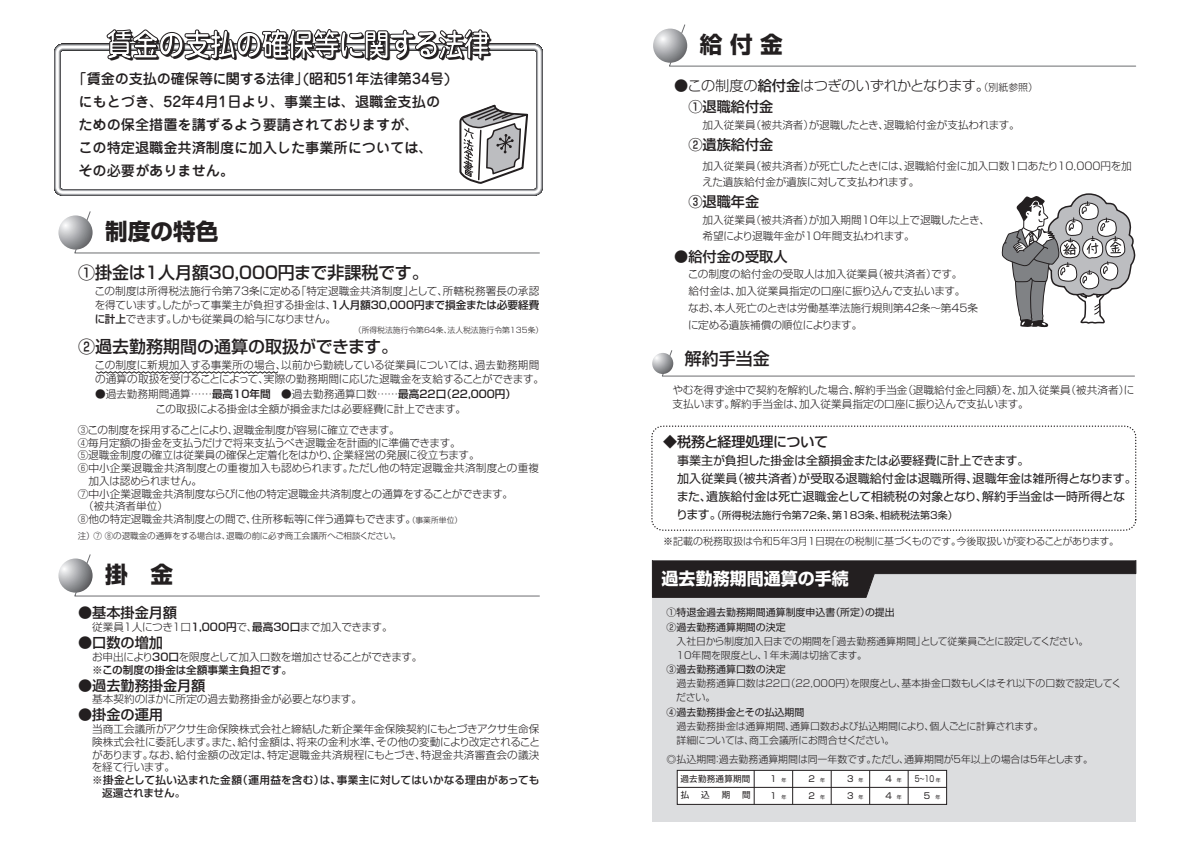
<style>
.page{position:relative;width:1191px;height:842px;background:#fff}
.page>*{position:absolute;margin:0;border:0;box-sizing:border-box;transform-origin:0 0}
.t1{font:700 31.2px "Jun 501 Pro";letter-spacing:-.025em;color:#231f20;scale:.85 1}
.t2{font:700 22.7px "Shin Go Pro";color:#231f20}
.t3{font:500 17px "Shin Go Pro";color:#231f20}
.t4{font:700 17px "Shin Go Pro";color:#fff}
.t5{font:500 14.2px/23px "Jun 34 Pro";color:#231f20}
.t6{font:500 14.2px "Shin Go Pro";color:#231f20}
.t7{font:300 14.2px/21px "Shin Go Pro";letter-spacing:-.03em;color:#231f20}
.t8{font:500 14px "Shin Go Pro";letter-spacing:-.005em;color:#231f20}
.t9{font:12px/18px "Shin Go Pro";color:#231f20}
.t10{font:300 10.6px/16.8px "Shin Go Pro";color:#231f20}
.t11{font:300 10.6px/16px "Shin Go Pro";letter-spacing:-.02em;color:#231f20}
.t12{font:300 10.6px "Shin Go Pro";letter-spacing:-.03em;color:#231f20}
.t13{font:300 10.6px/12.8px "Shin Go Pro";letter-spacing:-.035em;color:#231f20}
.t14{font:500 10.6px/12.8px "Shin Go Pro";letter-spacing:.01em;color:#231f20}
.t15{font:300 10.6px "Shin Go Pro";letter-spacing:-.045em;color:#231f20}
.t16{font:300 10px "Shin Go Pro";letter-spacing:-.02em;color:#231f20}
.t17{font:10px "Shin Go Pro";color:#231f20}
.t18{font:300 9.9px/14.2px "Shin Go Pro";color:#231f20}
.t19{font:300 9.9px/14.2px "Shin Go Pro";letter-spacing:-.02em;color:#231f20}
.t20{font:9.9px/14.2px "Shin Go Pro";color:#231f20}
.t21{font:300 8.5px "Shin Go Pro";color:#231f20}
.t22{font:8.5px/16.4px "Shin Go Pro";letter-spacing:.035em;color:#231f20}
.t23{font:8.5px "Shin Go Pro";letter-spacing:.035em;color:#231f20;scale:.75 1}
.t24{font:300 7.8px "Shin Go Pro";color:#231f20}
.t25{font:5px "Shin Go Pro";color:#231f20}
.s1{font-weight:500}
.s2{font-size:7.8px}
.s3{font-size:9.9px}
.s4{font-weight:300}
.s5{font-size:12px}
.s6{font-size:8.5px}
.s7{font-size:5px}
</style>
<div class="page">
<svg style="left:74px;top:554px;width:466px;height:43px"></svg>
<svg style="left:668px;top:24px;width:468px;height:43px"></svg>
<div style="left:652px;top:560px;width:483px;height:262px;background:#dcdddf"></div>
<svg style="left:651px;top:560px;width:485px;height:38px"></svg>
<svg style="left:96px;top:371px;width:183px;height:3px"></svg>
<svg style="left:58px;top:215px;width:35px;height:35px"></svg>
<svg style="left:58px;top:558px;width:35px;height:35px"></svg>
<svg style="left:653px;top:29px;width:34px;height:34px"></svg>
<div style="left:677px;top:770px;width:269px;height:35px;background:#fff;border:1px solid #231f20"></div>
<hr style="left:677px;top:787px;width:269px;height:1px;background:#231f20">
<hr style="left:908px;top:770px;width:1px;height:34px;background:#231f20">
<hr style="left:869px;top:770px;width:1px;height:34px;background:#231f20">
<hr style="left:831px;top:770px;width:1px;height:34px;background:#231f20">
<hr style="left:792px;top:770px;width:1px;height:34px;background:#231f20">
<hr style="left:754px;top:770px;width:1px;height:34px;background:#231f20">
<div style="left:651px;top:425px;width:485px;height:106px;border:1px dashed #231f20;border-radius:11px"></div>
<svg style="left:662px;top:350px;width:473px;height:27px"></svg>
<svg style="left:652px;top:353px;width:21px;height:21px"></svg>
<svg style="left:1002px;top:193px;width:133px;height:135px"></svg>
<svg style="left:73px;top:29px;width:467px;height:225px"></svg>
<h1 class="t1" style="left:108px;top:22px;width:453px">賃金の支払の確保等に関する法律</h1>
<h3 class="t5" style="left:78px;top:65px;width:373px;text-indent:-6px">「賃金の支払の確保等に関する法律」(昭和51年法律第34号)にもとづき、52年4月1日より、事業主は、退職金支払のための保全措置を講ずるよう要請されておりますが、<br>この特定退職金共済制度に加入した事業所については、その必要がありません。</h3>
<h2 class="t2" style="left:105px;top:213px;width:115px">制度の特色</h2>
<h3 class="t3" style="left:78px;top:258px;width:352px">①掛金は１人月額30,000円まで非課税です。</h3>
<p class="t10" style="left:94px;top:283px;width:446px;line-height:14px;text-align:justify">この制度は所得税法施行令第73条に定める「特定退職金共済制度」として、所轄税務署長の承認を得ています。したがって事業主が負担する掛金は、<span class="s1">１人月額30,000円まで損金または必要経費に計上</span>できます。しかも従業員の給与になりません。</p>
<p class="t24" style="left:354px;top:323px;width:191px">（所得税法施行令第64条、法人税法施行令第135条）</p>
<h3 class="t3" style="left:78px;top:333px;width:322px">②過去勤務期間の通算の取扱ができます。</h3>
<p class="t10" style="left:94px;top:357px;width:451px;line-height:14px">この制度に新規加入する事業所の場合、以前から勤続している従業員については、過去勤務期間の通算の取扱を受けることによって、実際の勤務期間に応じた退職金を支給することができます。</p>
<p class="t10" style="left:155px;top:385px;width:362px;line-height:15px;text-indent:-60px">●過去勤務期間通算……<span class="s1">最高10年間</span>　●過去勤務通算口数……<span class="s1">最高22口（22,000円）</span>この取扱による掛金は全額が損金または必要経費に計上できます。</p>
<p class="t12" style="left:78px;top:421px;width:323px">③この制度を採用することにより、退職金制度が容易に確立できます。</p>
<p class="t12" style="left:78px;top:434px;width:384px">④毎月定額の掛金を支払うだけで将来支払うべき退職金を計画的に準備できます。</p>
<p class="t10" style="left:78px;top:446px;width:403px">⑤退職金制度の確立は従業員の確保と定着化をはかり、企業経営の発展に役立ちます。</p>
<p class="t10" style="left:78px;top:458px;width:463px">⑥中小企業退職金共済制度との重複加入も認められます。ただし他の特定退職金共済制度との重複</p>
<p class="t11" style="left:88px;top:471px;width:115px">加入は認められません。</p>
<p class="t10" style="left:78px;top:484px;width:437px">⑦中小企業退職金共済制度ならびに他の特定退職金共済制度との通算をすることができます。</p>
<p class="t10" style="left:83px;top:497px;width:87px">（被共済者単位）</p>
<p class="t10" style="left:78px;top:509px;width:386px">⑧他の特定退職金共済制度との間で、住所移転等に伴う通算もできます。<span class="s2">（事業所単位）</span></p>
<p class="t21" style="left:78px;top:529px;width:324px">注）⑦ ⑧の退職金の通算をする場合は、退職の前に必ず商工会議所へご相談ください。</p>
<h2 class="t2" style="left:105px;top:556px;width:70px">掛　金</h2>
<h3 class="t6" style="left:78px;top:601px;width:100px">●基本掛金月額</h3>
<p class="t15" style="left:92px;top:618px;width:302px">従業員１人につき１口<span class="s1">1,000円</span>で、<span class="s1">最高30口</span>まで加入できます。</p>
<h3 class="t6" style="left:78px;top:631px;width:87px">●口数の増加</h3>
<p class="t13" style="left:92px;top:649px;width:332px">お申出により<span class="s1">30口</span>を限度として加入口数を増加させることができます。<span class="s1">※この制度の掛金は全額事業主負担です。</span></p>
<h3 class="t6" style="left:78px;top:674px;width:129px">●過去勤務掛金月額</h3>
<p class="t10" style="left:92px;top:690px;width:271px">基本契約のほかに所定の過去勤務掛金が必要となります。</p>
<h3 class="t6" style="left:78px;top:703px;width:87px">●掛金の運用</h3>
<p class="t10" style="left:92px;top:721px;width:450px;line-height:12.8px;text-align:justify">当商工会議所がアクサ生命保険株式会社と締結した新企業年金保険契約にもとづきアクサ生命保険株式会社に委託します。また、給付金額は、将来の金利水準、その他の変動により改定されることがあります。なお、給付金額の改定は、特定退職金共済規程にもとづき、特退金共済審査会の議決を経て行います。</p>
<p class="t14" style="left:102px;top:772px;width:439px;text-indent:-10px">※掛金として払い込まれた金額（運用益を含む）は、事業主に対してはいかなる理由があっても返還されません。</p>
<h2 class="t2" style="left:700px;top:26px;width:85px">給 付 金</h2>
<h3 class="t7" style="left:688px;top:74px;width:351px;text-indent:-14px">●この制度の<span class="s1">給付金</span>はつぎのいずれかとなります。<span class="s3">（別紙参照）<br></span><span class="s1">①退職給付金</span></h3>
<p class="t10" style="left:702px;top:115px;width:319px">加入従業員（被共済者）が退職したとき、退職給付金が支払われます。</p>
<h3 class="t6" style="left:688px;top:133px;width:87px">②遺族給付金</h3>
<p class="t11" style="left:702px;top:157px;width:431px">加入従業員（被共済者）が死亡したときには、退職給付金に加入口数１口あたり10,000円を加えた遺族給付金が遺族に対して支払われます。</p>
<h3 class="t6" style="left:688px;top:190px;width:72px">③退職年金</h3>
<p class="t10" style="left:702px;top:210px;width:289px">加入従業員（被共済者）が加入期間10年以上で退職したとき、希望により退職年金が10年間支払われます。</p>
<h3 class="t6" style="left:674px;top:244px;width:115px"><span class="s4">●</span>給付金の受取人</h3>
<p class="t10" style="left:688px;top:265px;width:292px">この制度の給付金の受取人は加入従業員（被共済者）です。<br>給付金は、加入従業員指定の口座に振り込んで支払います。<br>なお、本人死亡のときは労働基準法施行規則第42条～第45条に定める遺族補償の順位によります。</p>
<h3 class="t3" style="left:684px;top:345px;width:87px">解約手当金</h3>
<p class="t10" style="left:672px;top:381px;width:463px;line-height:14.2px">やむを得ず途中で契約を解約した場合、解約手当金（退職給付金と同額）を、加入従業員（被共済者）に支払います。解約手当金は、加入従業員指定の口座に振り込んで支払います。</p>
<h3 class="t8" style="left:663px;top:430px;width:167px">◆税務と経理処理について</h3>
<p class="t9" style="left:677px;top:450px;width:461px">事業主が負担した掛金は全額損金または必要経費に計上できます。<br>加入従業員（被共済者）が受取る退職給付金は退職所得、退職年金は雑所得となります。また、遺族給付金は死亡退職金として相続税の対象となり、解約手当金は一時所得とな</p>
<p class="t17" style="left:676px;top:507px;width:283px"><span class="s5">ります。</span>（所得税法施行令第72条、第183条、相続税法第3条）</p>
<p class="t16" style="left:663px;top:533px;width:457px">※記載の税務取扱は令和5年3月1日現在の税制に基づくものです。今後取扱いが変わることがあります。</p>
<h3 class="t4" style="left:661px;top:565px;width:189px">過去勤務期間通算の手続</h3>
<p class="t20" style="left:666px;top:604px;width:230px">①特退金過去勤務期間通算制度申込書（所定）の提出<br>②過去勤務通算期間の決定</p>
<p class="t19" style="left:676px;top:633px;width:413px">入社日から制度加入日までの期間を「過去勤務通算期間」として従業員ごとに設定してください。<br>10年間を限度とし、1年未満は切捨てます。</p>
<p class="t20" style="left:666px;top:661px;width:121px">③過去勤務通算口数の決定</p>
<p class="t18" style="left:676px;top:675px;width:447px">過去勤務通算口数は22口（22,000円）を限度とし、基本掛金口数もしくはそれ以下の口数で設定してください。</p>
<p class="t20" style="left:666px;top:703px;width:139px">④過去勤務掛金とその払込期間</p>
<p class="t18" style="left:676px;top:718px;width:368px">過去勤務掛金は通算期間、通算口数および払込期間により、個人ごとに計算されます。詳細については、商工会議所にお問合せください。</p>
<p class="t18" style="left:666px;top:751px;width:428px">◎払込期間：過去勤務通算期間は同一年数です。ただし、通算期間が5年以上の場合は5年とします。</p>
<p class="t22" style="left:680px;top:769px;width:71px">過去勤務通算期間払</p>
<p class="t22" style="left:701px;top:786px;width:10px">込</p>
<p class="t22" style="left:721px;top:786px;width:10px">期</p>
<p class="t22" style="left:742px;top:786px;width:10px">間</p>
<p class="t25" style="left:760px;top:776px;width:28px">　　<span class="s6">1</span>　年</p>
<p class="t25" style="left:760px;top:793px;width:28px">　　<span class="s6">1</span>　年</p>
<p class="t25" style="left:798px;top:776px;width:28px">　　<span class="s6">2</span>　年</p>
<p class="t25" style="left:798px;top:793px;width:28px">　　<span class="s6">2</span>　年</p>
<p class="t25" style="left:837px;top:776px;width:28px">　　<span class="s6">3</span>　年</p>
<p class="t25" style="left:837px;top:793px;width:28px">　　<span class="s6">3</span>　年</p>
<p class="t23" style="left:914px;top:772px;width:36px">5～10 <span class="s7">年</span></p>
</div>
